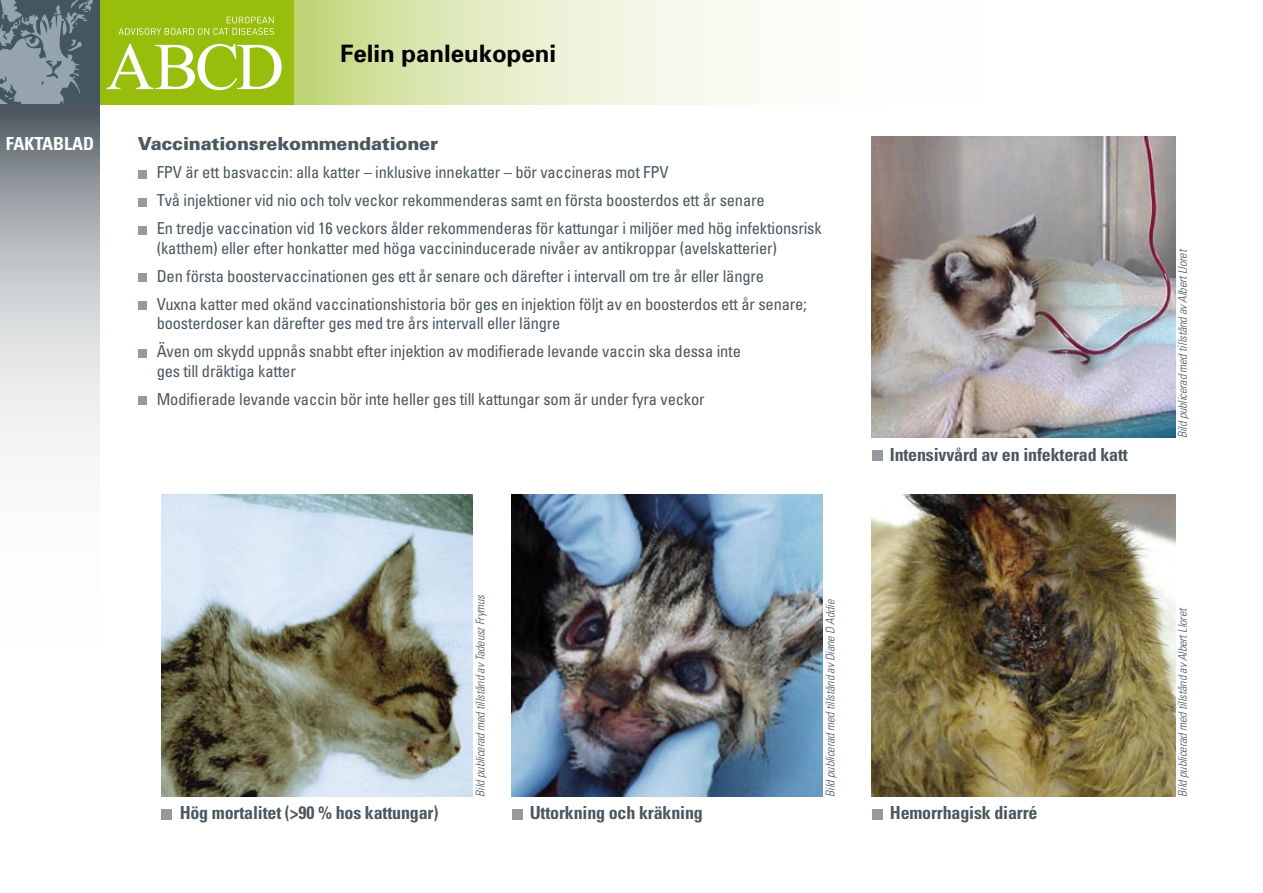
<style>
.page{position:relative;width:1263px;height:893px;background:#fff}
.page>*{position:absolute;margin:0;border:0;box-sizing:border-box;transform-origin:0 0}
.t1{font:700 24px "Univers";color:#000}
.t2{font:700 condensed 18px "Univers";letter-spacing:-.01em;color:#4c575f}
.t3{font:900 18px "Univers";letter-spacing:-.01em;color:#4c575f}
.t4{font:700 condensed 18px "Univers";color:#fff}
.t5{font:condensed 16.5px/28px "Univers";letter-spacing:-.01em;color:#4c575f}
.t6{font:italic 300 condensed 12px "Univers";letter-spacing:-.01em;color:#4c575f}
</style>
<div class="page">
<div style="left:0;top:0;width:101px;height:104px;background:#43575f"></div>
<div style="left:101px;top:0;width:195px;height:104px;background:#97be0d"></div>
<svg style="left:106px;top:44px;width:176px;height:46px"></svg>
<svg style="left:118px;top:17px;width:156px;height:18px"></svg>
<svg style="left:0;top:0;width:93px;height:104px"></svg>
<svg style="left:295px;top:0;width:470px;height:104px;background:#e4edc6"></svg>
<svg style="left:0;top:104px;width:100px;height:347px;background:#b9bdc0"></svg>
<div style="left:162px;top:809px;width:10px;height:10px;background:#949a9f"></div>
<img style="left:872px;top:136px;width:303px;height:302px">
<img style="left:872px;top:495px;width:303px;height:302px">
<img style="left:512px;top:495px;width:311px;height:302px">
<img style="left:162px;top:495px;width:311px;height:302px">
<div style="left:138px;top:170px;width:8px;height:8px;background:#949a9f"></div>
<div style="left:138px;top:198px;width:8px;height:8px;background:#949a9f"></div>
<div style="left:138px;top:226px;width:8px;height:8px;background:#949a9f"></div>
<div style="left:138px;top:273px;width:8px;height:9px;background:#949a9f"></div>
<div style="left:138px;top:301px;width:8px;height:9px;background:#949a9f"></div>
<div style="left:138px;top:349px;width:8px;height:8px;background:#949a9f"></div>
<div style="left:138px;top:396px;width:8px;height:9px;background:#949a9f"></div>
<div style="left:512px;top:809px;width:10px;height:10px;background:#949a9f"></div>
<div style="left:872px;top:809px;width:10px;height:10px;background:#949a9f"></div>
<div style="left:872px;top:450px;width:10px;height:11px;background:#949a9f"></div>
<p class="t4" style="left:6px;top:133px;width:90px">FAKTABLAD</p>
<h1 class="t1" style="left:340px;top:39px;width:218px">Felin panleukopeni</h1>
<p class="t3" style="left:138px;top:133px;width:302px">Vaccinationsrekommendationer</p>
<p class="t5" style="left:157px;top:158px;width:666px">FPV är ett basvaccin: alla katter – inklusive innekatter – bör vaccineras mot FPV<br>Två injektioner vid nio och tolv veckor rekommenderas samt en första boosterdos ett år senare<br>En tredje vaccination vid 16 veckors ålder rekommenderas för kattungar i miljöer med hög infektionsrisk</p>
<p class="t5" style="left:157px;top:234px;width:652px">(katthem) eller efter honkatter med höga vaccininducerade nivåer av antikroppar (avelskatterier)<br>Den första boostervaccinationen ges ett år senare och därefter i intervall om tre år eller längre<br>Vuxna katter med okänd vaccinationshistoria bör ges en injektion följt av en boosterdos ett år senare;</p>
<p class="t5" style="left:157px;top:309px;width:586px">boosterdoser kan därefter ges med tre års intervall eller längre<br>Även om skydd uppnås snabbt efter injektion av modifierade levande vaccin ska dessa inte</p>
<p class="t5" style="left:157px;top:357px;width:549px">ges till dräktiga katter<br>Modifierade levande vaccin bör inte heller ges till kattungar som är under fyra veckor</p>
<p class="t2" style="left:180px;top:802px;width:260px">Hög mortalitet (&gt;90 % hos kattungar)</p>
<p class="t6" style="left:473px;top:797px;width:204px;rotate:-90deg">Bild publicerad med tillstånd av Tadeusz Frymus</p>
<p class="t2" style="left:530px;top:802px;width:175px">Uttorkning och kräkning</p>
<p class="t6" style="left:823px;top:797px;width:199px;rotate:-90deg">Bild publicerad med tillstånd av Diane D Addie</p>
<p class="t2" style="left:890px;top:443px;width:240px">Intensivvård av en infekterad katt</p>
<p class="t6" style="left:1175px;top:438px;width:190px;rotate:-90deg">Bild publicerad med tillstånd av Albert Lloret</p>
<p class="t2" style="left:890px;top:802px;width:149px">Hemorrhagisk diarré</p>
<p class="t6" style="left:1175px;top:797px;width:190px;rotate:-90deg">Bild publicerad med tillstånd av Albert Lloret</p>
</div>
